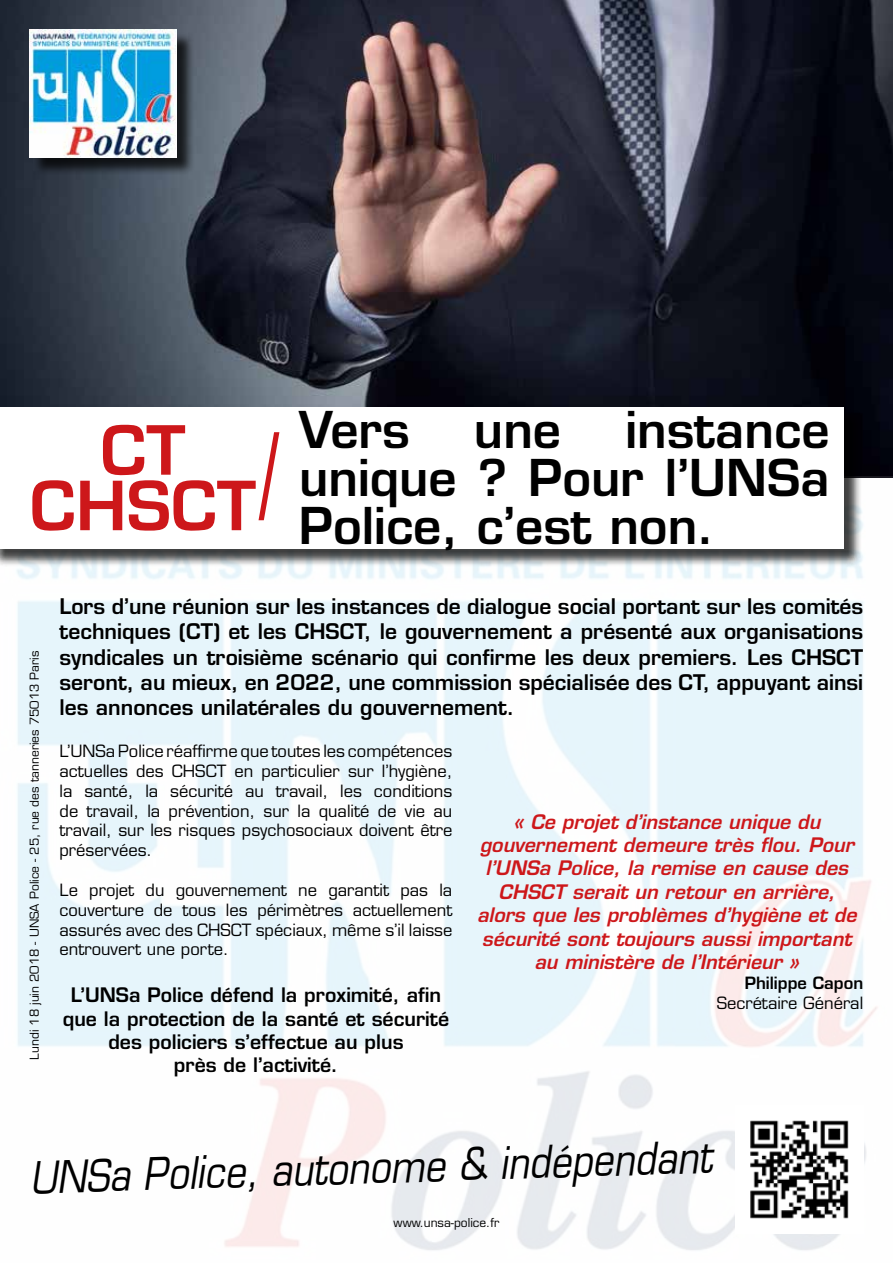
<style>
.page{position:relative;width:893px;height:1263px;background:#fff}
.page>*{position:absolute;margin:0;border:0;box-sizing:border-box;transform-origin:0 0}
.t1{font:118.95px "Arial Narrow";color:#cd171a;scale:.77 1}
.t2{font:600 66px/55.5px "Eurostile LT Std";color:#cd171a;text-align:center}
.t3{font:600 49.5px/48px "Eurostile LT Std";color:#000;text-align:justify}
.t4{font:italic 43.5px "Eurostile LT Std";color:#000;scale:.85 1}
.t5{font:600 21px/25.2px "Eurostile LT Std";color:#000;text-align:justify}
.t6{font:italic 600 19.5px/23.4px "Eurostile LT Std";color:#cd171a;text-align:center}
.t7{font:600 19.5px/23.4px "Eurostile LT Std";color:#000;text-align:center}
.t8{font:16.5px/19.8px "Eurostile LT Std";color:#000;text-align:justify}
.t9{font:600 16.5px "Eurostile LT Std";color:#000}
.t10{font:12px "Eurostile LT Std";color:#000}
</style>
<div class="page">
<img style="left:0;top:0;width:893px;height:1250px">
<div style="left:32px;top:32px;width:163px;height:144px;background:#000;opacity:.75"></div>
<img style="left:30px;top:30px;width:147px;height:127px">
<div style="left:0;top:409px;width:862px;height:158px;background:#000;opacity:.75"></div>
<div style="left:0;top:407px;width:843px;height:142px;background:#fff"></div>
<img style="left:736px;top:1106px;width:127px;height:127px">
<h2 class="t2" style="left:30px;top:422px;width:227px">CT<br>CHSCT</h2>
<h1 class="t1" style="left:259px;top:390px;width:29px">/</h1>
<h3 class="t3" style="left:299px;top:406px;width:112px">Vers</h3>
<h3 class="t3" style="left:474px;top:406px;width:89px">une</h3>
<h3 class="t3" style="left:299px;top:406px;width:532px;text-indent:326px">instance unique ? Pour l’UNSa Police, c’est non.</h3>
<p class="t10" style="left:27px;top:1060px;width:411px;rotate:-90deg">Lundi 18 juin 2018 - UNSA Police - 25, rue des tanneries 75013 Paris</p>
<p class="t5" style="left:60px;top:594px;width:805px">Lors d’une réunion sur les instances de dialogue social portant sur les comités techniques (CT) et les CHSCT, le gouvernement a présenté aux organisations syndicales un troisième scénario qui confirme les deux premiers. Les CHSCT seront, au mieux, en 2022, une commission spécialisée des CT, appuyant ainsi les annonces unilatérales du gouvernement.</p>
<p class="t8" style="left:60px;top:741px;width:394px">L’UNSa Police réaffirme que toutes les compétences actuelles des CHSCT en particulier sur l’hygiène, la santé, la sécurité au travail, les conditions de travail, la prévention, sur la qualité de vie au travail, sur les risques psychosociaux doivent être préservées.</p>
<p class="t8" style="left:60px;top:880px;width:394px">Le projet du gouvernement ne garantit pas la couverture de tous les périmètres actuellement assurés avec des CHSCT spéciaux, même s’il laisse entrouvert une porte.</p>
<p class="t7" style="left:63px;top:983px;width:388px">L’UNSa Police défend la proximité, afin que la protection de la santé et sécurité des policiers s’effectue au plus<br>près de l’activité.</p>
<p class="t6" style="left:477px;top:810px;width:381px">« Ce projet d’instance unique du gouvernement demeure très flou. Pour l’UNSa Police, la remise en cause des CHSCT serait un retour en arrière, alors que les problèmes d’hygiène et de sécurité sont toujours aussi important au ministère de l’Intérieur »</p>
<p class="t9" style="left:745px;top:972px;width:120px">Philippe Capon</p>
<p class="t8" style="left:717px;top:993px;width:148px">Secrétaire Général</p>
<h3 class="t4" style="left:29px;top:1153px;width:804px;rotate:-2deg">UNSa Police, autonome &amp; indépendant</h3>
<p class="t10" style="left:394px;top:1216px;width:107px">www.unsa-police.fr</p>
</div>
